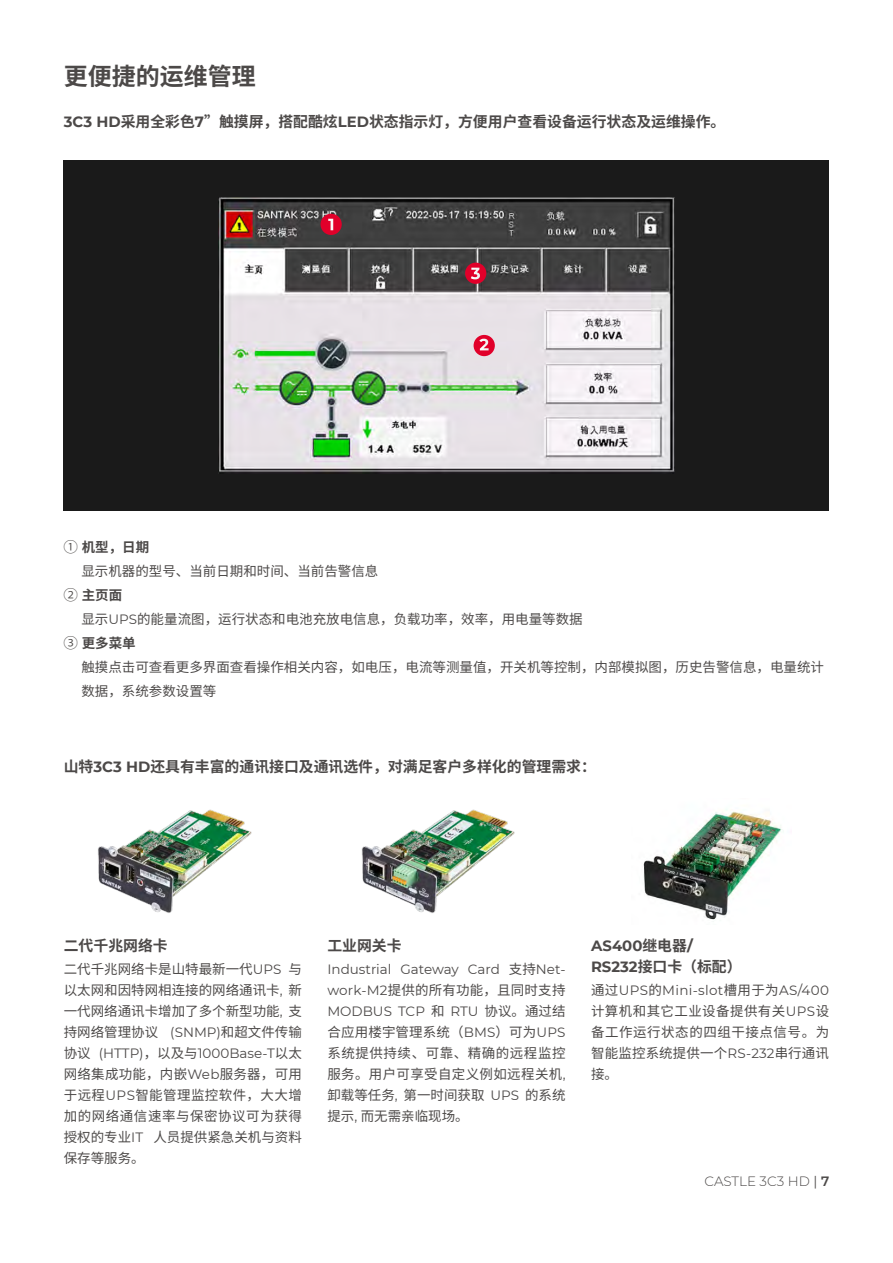
<style>
.page{position:relative;width:893px;height:1263px;background:#fff}
.page>*{position:absolute;margin:0;border:0;box-sizing:border-box;transform-origin:0 0}
.t1{font:700 24px "Noto Sans CJ Ksc";color:#4c4948}
.t2{font:700 16.5px "Montserrat";color:#fff}
.t3{font:700 14.85px "Noto Sans CJ Ksc";color:#4c4948}
.t4{font:700 14.85px "Montserrat";color:#4c4948}
.t5{font:13.5px/21px "Noto Sans CJ Ksc";color:#4c4948;text-align:justify}
.t6{font:13.5px "Montserrat";color:#4c4948}
.t7{font:13.5px "Montserrat";letter-spacing:.025em;color:#4c4948}
.t8{font:700 13.5px "Noto Sans CJ Ksc";color:#4c4948}
.t9{font:300 13.5px "Montserrat";color:#4c4948}
.s1{font-family:"Montserrat"}
.s2{font-family:"Rope Sequence Number HT R";font-weight:400}
.s3{font-family:"Noto Sans CJ Ksc"}
.s4{font-weight:400}
.s5{font-weight:600}
</style>
<div class="page">
<img style="left:362px;top:809px;width:153px;height:104px">
<img style="left:98px;top:809px;width:154px;height:104px">
<img style="left:643px;top:809px;width:139px;height:111px">
<div style="left:64px;top:160px;width:765px;height:350px;background:#1a1a1a"></div>
<img style="left:218px;top:197px;width:456px;height:276px">
<div style="left:320px;top:214px;width:22px;height:21px;background:#e1002a;border-radius:50%"></div>
<div style="left:474px;top:335px;width:21px;height:21px;background:#e1002a;border-radius:50%"></div>
<div style="left:465px;top:263px;width:21px;height:21px;background:#e1002a;border-radius:50%"></div>
<h1 class="t1" style="left:64px;top:63px;width:193px">更便捷的运维管理</h1>
<p class="t3" style="left:64px;top:113px;width:663px"><span class="s1">3C3 HD</span>采用全彩色<span class="s1">7</span>”触摸屏，搭配酷炫<span class="s1">LED</span>状态指示灯，方便用户查看设备运行状态及运维操作。</p>
<p class="t2" style="left:328px;top:213px;width:8px">1</p>
<p class="t2" style="left:471px;top:261px;width:11px">3</p>
<p class="t2" style="left:479px;top:333px;width:11px">2</p>
<p class="t8" style="left:64px;top:539px;width:87px"><span class="s2">a</span> 机型，日期</p>
<p class="t5" style="left:81px;top:561px;width:298px">显示机器的型号、当前日期和时间、当前告警信息</p>
<p class="t8" style="left:64px;top:587px;width:60px"><span class="s2">b</span> 主页面</p>
<p class="t5" style="left:81px;top:609px;width:503px">显示<span class="s1">UPS</span>的能量流图，运行状态和电池充放电信息，负载功率，效率，用电量等数据</p>
<p class="t8" style="left:64px;top:635px;width:73px"><span class="s2">c</span> 更多菜单</p>
<p class="t5" style="left:81px;top:657px;width:744px">触摸点击可查看更多界面查看操作相关内容，如电压，电流等测量值，开关机等控制，内部模拟图，历史告警信息，电量统计</p>
<p class="t5" style="left:81px;top:681px;width:136px">数据，系统参数设置等</p>
<p class="t3" style="left:64px;top:758px;width:534px">山特<span class="s1">3C3 HD</span>还具有丰富的通讯接口及通讯选件，对满足客户多样化的管理需求：</p>
<p class="t3" style="left:64px;top:937px;width:105px">二代千兆网络卡</p>
<p class="t5" style="left:64px;top:959px;width:240px">二代千兆网络卡是山特最新一代<span class="s1">UPS</span> 与以太网和因特网相连接的网络通讯卡<span class="s1">,</span> 新一代网络通讯卡增加了多个新型功能<span class="s1">,</span> 支持网络管理协议 <span class="s1">(SNMP)</span>和超文件传输</p>
<p class="t6" style="left:64px;top:1044px;width:240px"><span class="s3">协议</span> (HTTP)<span class="s3">，以及与</span>1000Base-T<span class="s3">以太</span></p>
<p class="t5" style="left:64px;top:1064px;width:240px">网络集成功能，内嵌<span class="s1">Web</span>服务器，可用于远程<span class="s1">UPS</span>智能管理监控软件，大大增加的网络通信速率与保密协议可为获得授权的专业<span class="s1">IT</span> 人员提供紧急关机与资料保存等服务。</p>
<p class="t3" style="left:327px;top:937px;width:76px">工业网关卡</p>
<p class="t6" style="left:327px;top:960px;width:240px">Industrial Gateway Card <span class="s3">支持</span>Net-</p>
<p class="t5" style="left:327px;top:980px;width:240px"><span class="s1">work-M2</span>提供的所有功能，且同时支持</p>
<p class="t6" style="left:327px;top:1002px;width:240px">MODBUS TCP <span class="s3">和</span> RTU <span class="s3">协议。通过结</span></p>
<p class="t5" style="left:327px;top:1022px;width:240px">合应用楼宇管理系统（<span class="s1">BMS</span>）可为<span class="s1">UPS</span>系统提供持续、可靠、精确的远程监控服务。用户可享受自定义例如远程关机<span class="s1">,</span>卸载等任务<span class="s1">,</span> 第一时间获取 <span class="s1">UPS</span> 的系统提示<span class="s1">,</span> 而无需亲临现场。</p>
<p class="t4" style="left:591px;top:935px;width:103px">AS400<span class="s3">继电器</span>/</p>
<p class="t3" style="left:591px;top:958px;width:152px"><span class="s1">RS232</span>接口卡（标配）</p>
<p class="t7" style="left:591px;top:981px;width:240px"><span class="s3">通过</span>UPS<span class="s3">的</span>Mini-slot<span class="s3">槽用于为</span>AS/400</p>
<p class="t5" style="left:591px;top:1001px;width:240px">计算机和其它工业设备提供有关<span class="s1">UPS</span>设备工作运行状态的四组干接点信号。为智能监控系统提供一个<span class="s1">RS-232</span>串行通讯接。</p>
<p class="t9" style="left:705px;top:1171px;width:126px">CASTLE 3C3 HD <span class="s4">|</span> <span class="s5">7</span></p>
</div>
